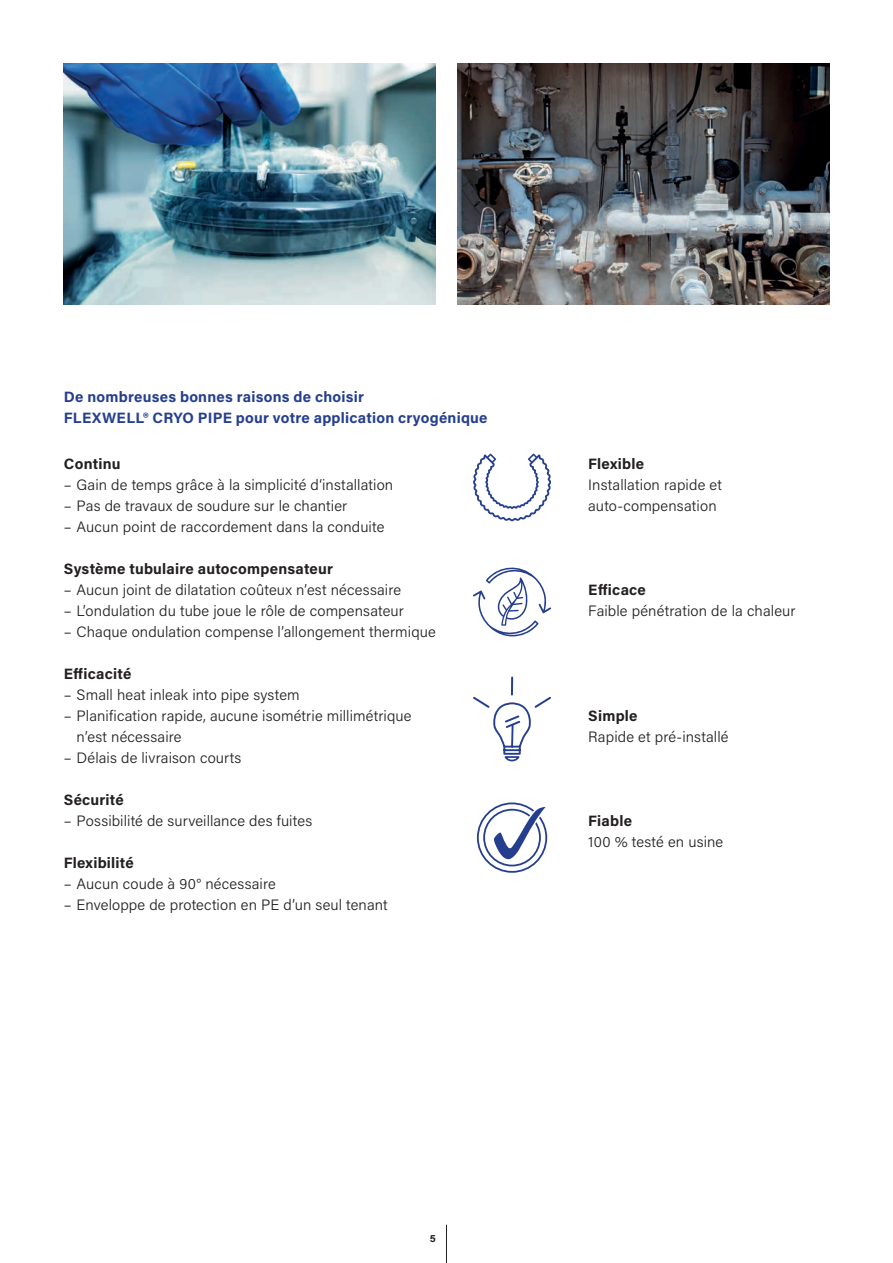
<style>
.page{position:relative;width:893px;height:1263px;background:#fff}
.page>*{position:absolute;margin:0;border:0;box-sizing:border-box;transform-origin:0 0}
.t1{font:300 15px/21px "Acumin Pro";letter-spacing:.01em;color:#231f20}
.t2{font:700 15px "Acumin Pro";letter-spacing:.015em;color:#231f20}
.t3{font:700 15px/21px "Acumin Pro";letter-spacing:.015em;color:#253f8e}
.t4{font:700 10.5px "Acumin Pro";color:#231f20}
</style>
<div class="page">
<hr style="left:446px;top:1225px;width:1px;height:38px;background:#231f20">
<img style="left:457px;top:64px;width:372px;height:241px">
<img style="left:64px;top:64px;width:372px;height:241px">
<hr style="left:892px;top:476px;width:1px;height:575px;background:#253f8e">
<svg style="left:473px;top:454px;width:78px;height:67px"></svg>
<svg style="left:473px;top:568px;width:78px;height:68px"></svg>
<svg style="left:473px;top:676px;width:78px;height:85px"></svg>
<svg style="left:477px;top:802px;width:70px;height:71px"></svg>
<p class="t3" style="left:64px;top:386px;width:425px">De nombreuses bonnes raisons de choisir<br>FLEXWELL® CRYO PIPE pour votre application cryogénique</p>
<p class="t2" style="left:64px;top:453px;width:58px">Continu</p>
<p class="t1" style="left:64px;top:473px;width:331px">– Gain de temps grâce à la simplicité d‘installation</p>
<p class="t1" style="left:64px;top:494px;width:285px">– Pas de travaux de soudure sur le chantier</p>
<p class="t1" style="left:64px;top:515px;width:322px">– Aucun point de raccordement dans la conduite</p>
<p class="t2" style="left:64px;top:558px;width:271px">Système tubulaire autocompensateur</p>
<p class="t1" style="left:64px;top:578px;width:339px">– Aucun joint de dilatation coûteux n’est nécessaire</p>
<p class="t1" style="left:64px;top:599px;width:342px">– L’ondulation du tube joue le rôle de compensateur</p>
<p class="t1" style="left:64px;top:620px;width:374px">– Chaque ondulation compense l’allongement thermique</p>
<p class="t2" style="left:64px;top:663px;width:69px">Efficacité</p>
<p class="t1" style="left:64px;top:683px;width:237px">– Small heat inleak into pipe system</p>
<p class="t1" style="left:77px;top:704px;width:336px;text-indent:-13px">– Planification rapide, aucune isométrie millimétrique n’est nécessaire</p>
<p class="t1" style="left:64px;top:746px;width:179px">– Délais de livraison courts</p>
<p class="t2" style="left:64px;top:789px;width:62px">Sécurité</p>
<p class="t1" style="left:64px;top:809px;width:250px">– Possibilité de surveillance des fuites</p>
<p class="t2" style="left:64px;top:852px;width:71px">Flexibilité</p>
<p class="t1" style="left:64px;top:872px;width:214px">– Aucun coude à 90° nécessaire</p>
<p class="t1" style="left:64px;top:893px;width:326px">– Enveloppe de protection en PE d’un seul tenant</p>
<p class="t2" style="left:588px;top:453px;width:57px">Flexible</p>
<p class="t1" style="left:588px;top:473px;width:135px">Installation rapide et auto-compensation</p>
<p class="t2" style="left:588px;top:579px;width:59px">Efficace</p>
<p class="t1" style="left:588px;top:599px;width:209px">Faible pénétration de la chaleur</p>
<p class="t2" style="left:588px;top:705px;width:51px">Simple</p>
<p class="t1" style="left:588px;top:725px;width:142px">Rapide et pré-installé</p>
<p class="t2" style="left:588px;top:810px;width:45px">Fiable</p>
<p class="t1" style="left:588px;top:830px;width:137px">100 % testé en usine</p>
<p class="t4" style="left:430px;top:1231px;width:7px">5</p>
</div>
